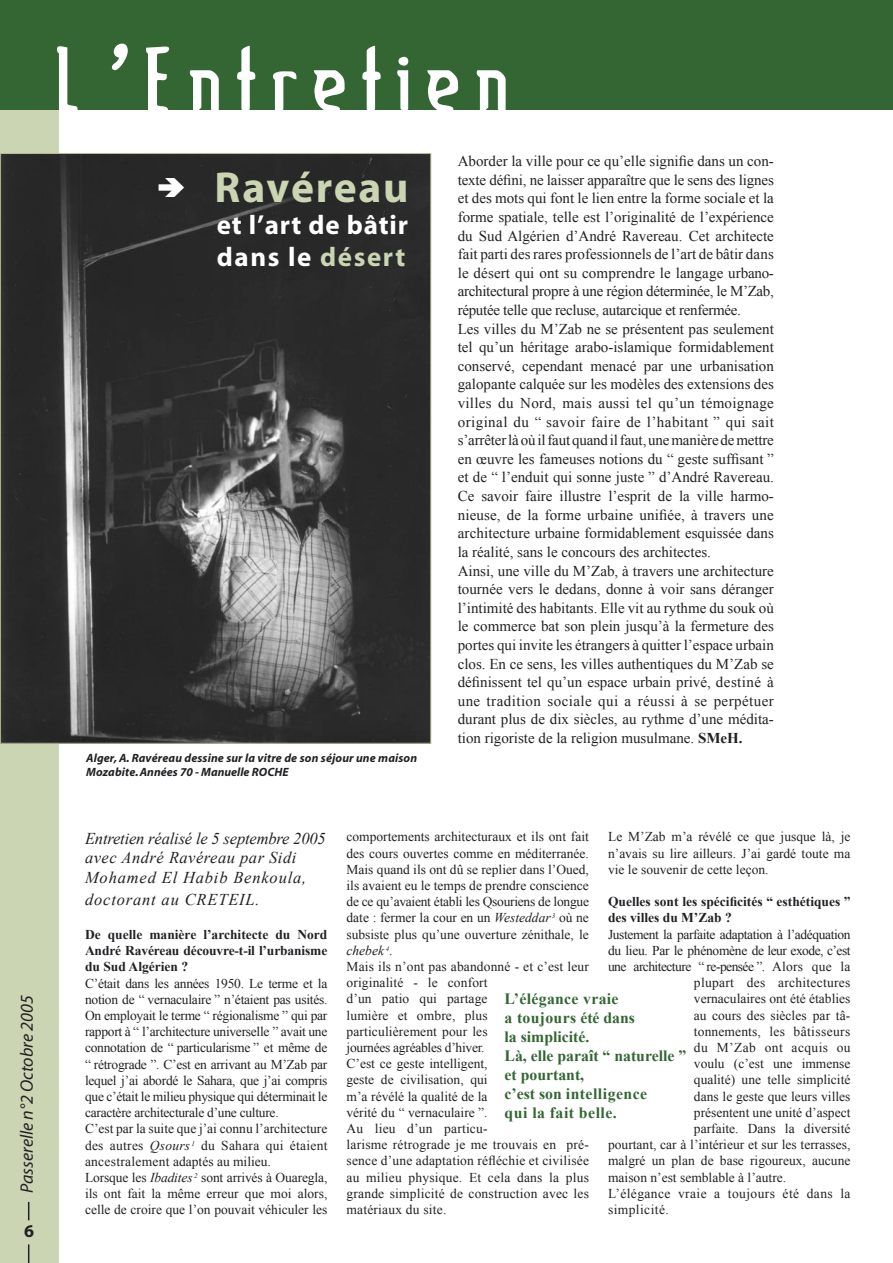
<style>
.page{position:relative;width:893px;height:1263px;background:#fff}
.page>*{position:absolute;margin:0;border:0;box-sizing:border-box;transform-origin:0 0}
.t1{font:96px "Lupinus";letter-spacing:.16em;color:#fff}
.t2{font:700 43.5px "Myriad";letter-spacing:.04em;color:#cbd5b4}
.t3{font:700 27px "Myriad";letter-spacing:.03em;color:#fff}
.t4{font:700 27px "Myriad";letter-spacing:.06em;color:#fff}
.t5{font:italic 18px "Myriad";color:#212125}
.t6{font:700 18px "Myriad";color:#212125}
.t7{font:italic 16.5px/19.8px "Times New Roman";letter-spacing:.03em;color:#212125}
.t8{font:italic 16.5px "Times New Roman";letter-spacing:.05em;color:#212125}
.t9{font:700 15.75px/18.9px "Times New Roman";color:#363}
.t10{font:700 15.75px "Times New Roman";letter-spacing:.03em;color:#363}
.t11{font:700 15.75px "Times New Roman";letter-spacing:.02em;color:#363}
.t12{font:15px/18.6px "Times New Roman";color:#212125;text-align:justify}
.t13{font:13.5px/16.2px "Times New Roman";color:#212125;text-align:justify}
.t14{font:700 13.5px/16.2px "Times New Roman";color:#212125;text-align:justify}
.t15{font:13.5px/16.2px "Times New Roman";letter-spacing:.03em;color:#212125}
.t16{font:13.5px "Times New Roman";letter-spacing:-.03em;color:#212125}
.t17{font:13.5px "Times New Roman";letter-spacing:-.02em;color:#212125}
.t18{font:13.5px "Times New Roman";letter-spacing:-.04em;color:#212125}
.t19{font:13.5px "Times New Roman";letter-spacing:.02em;color:#212125}
.t20{font:italic 700 12px/14.4px "Myriad";letter-spacing:.01em;color:#212125}
.s1{font-family:"MV Boli"}
.s2{color:#cbd5b4}
.s3{font-weight:700}
.s4{font-style:italic}
</style>
<div class="page">
<div style="left:0;top:0;width:58px;height:1263px;background:#cbd5b4"></div>
<svg style="left:28px;top:1244px;width:1px;height:19px"></svg>
<svg style="left:28px;top:1202px;width:1px;height:18px"></svg>
<div style="left:0;top:0;width:893px;height:109px;background:#363"></div>
<img style="left:2px;top:155px;width:427px;height:587px">
<svg style="left:159px;top:177px;width:25px;height:20px"></svg>
<p class="t5" style="left:18px;top:1193px;width:199px;rotate:-90deg">Passerelle n°2 Octobre 2005</p>
<p class="t6" style="left:24px;top:1221px;width:11px">6</p>
<p class="t1" style="left:55px;top:34px;width:454px">L<span class="s1">’</span>Entretien</p>
<p class="t2" style="left:215px;top:165px;width:196px">Ravéreau</p>
<p class="t3" style="left:217px;top:211px;width:193px">et l’art de bâtir</p>
<p class="t4" style="left:217px;top:243px;width:190px">dans le <span class="s2">désert</span></p>
<p class="t20" style="left:86px;top:751px;width:333px">Alger, A. Ravéreau dessine sur la vitre de son séjour une maison<br>Mozabite.Années 70 - Manuelle ROCHE</p>
<p class="t12" style="left:458px;top:152px;width:318px">Aborder la ville pour ce qu’elle signifie dans un con&shy;texte défini, ne laisser apparaître que le sens des lignes et des mots qui font le lien entre la forme sociale et la forme spatiale, telle est l’originalité de l’expérience du Sud Algérien d’André Ravereau. Cet architecte fait parti des rares professionnels de l’art de bâtir dans le désert qui ont su comprendre le langage urbano&shy;architectural propre à une région déterminée, le M’Zab, réputée telle que recluse, autarcique et renfermée.</p>
<p class="t12" style="left:458px;top:319px;width:318px">Les villes du M’Zab ne se présentent pas seulement tel qu’un héritage arabo-islamique formidablement conservé, cependant menacé par une urbanisation galopante calquée sur les modèles des extensions des villes du Nord, mais aussi tel qu’un témoignage original du “ savoir faire de l’habitant ” qui sait s’arrêter là où il faut quand il faut, une manière de mettre en œuvre les fameuses notions du “ geste suffisant ” et de “ l’enduit qui sonne juste ” d’André Ravereau.<br>Ce savoir faire illustre l’esprit de la ville harmo&shy;nieuse, de la forme urbaine unifiée, à travers une architecture urbaine formidablement esquissée dans la réalité, sans le concours des architectes.</p>
<p class="t12" style="left:458px;top:561px;width:318px">Ainsi, une ville du M’Zab, à travers une architecture tournée vers le dedans, donne à voir sans déranger l’intimité des habitants. Elle vit au rythme du souk où le commerce bat son plein jusqu’à la fermeture des portes qui invite les étrangers à quitter l’espace urbain clos. En ce sens, les villes authentiques du M’Zab se définissent tel qu’un espace urbain privé, destiné à une tradition sociale qui a réussi à se perpétuer durant plus de dix siècles, au rythme d’une médita&shy;tion rigoriste de la religion musulmane. <span class="s3">SMeH.</span></p>
<p class="t7" style="left:85px;top:828px;width:242px">Entretien réalisé le 5 septembre 2005 avec André Ravéreau par Sidi<br>Mohamed El Habib Benkoula,</p>
<p class="t8" style="left:85px;top:888px;width:176px">doctorant au CRETEIL.</p>
<p class="t14" style="left:85px;top:926px;width:244px">De quelle manière l’architecte du Nord André Ravéreau découvre-t-il l’urbanisme du Sud Algérien ?</p>
<p class="t13" style="left:85px;top:975px;width:244px">C’était dans les années 1950. Le terme et la notion de “ vernaculaire ” n’étaient pas usités.<br>On employait le terme “ régionalisme ” qui par rapport à “ l’architecture universelle ” avait une connotation de “ particularisme ” et même de “ rétrograde ”. C’est en arrivant au M’Zab par lequel j’ai abordé le Sahara, que j’ai compris que c’était le milieu physique qui déterminait le caractère architecturale d’une culture.</p>
<p class="t13" style="left:85px;top:1120px;width:244px">C’est par la suite que j’ai connu l’architecture des autres <span class="s4">Qsours</span> <sup>1</sup> du Sahara qui étaient ancestralement adaptés au milieu.</p>
<p class="t13" style="left:85px;top:1169px;width:244px">Lorsque les <span class="s4">Ibadites</span> <sup>2</sup> sont arrivés à Ouaregla, ils ont fait la même erreur que moi alors, celle de croire que l’on pouvait véhiculer les</p>
<p class="t13" style="left:608px;top:829px;width:244px">Le M’Zab m’a révélé ce que jusque là, je n’avais su lire ailleurs. J’ai gardé toute ma vie le souvenir de cette leçon.</p>
<p class="t14" style="left:608px;top:893px;width:244px">Quelles sont les spécificités “ esthétiques ” des villes du M’Zab ?</p>
<p class="t16" style="left:608px;top:925px;width:244px">Justement la parfaite adaptation à l’adéquation</p>
<p class="t17" style="left:608px;top:941px;width:244px">du lieu. Par le phénomène de leur exode, c’est</p>
<p class="t18" style="left:608px;top:957px;width:244px">une architecture “ re-pensée ”. Alors que la</p>
<p class="t19" style="left:694px;top:974px;width:158px">plupart des architectures</p>
<p class="t13" style="left:694px;top:991px;width:158px">vernaculaires ont été établies</p>
<p class="t13" style="left:694px;top:1007px;width:158px">au cours des siècles par tâ-</p>
<p class="t13" style="left:694px;top:1023px;width:158px">tonnements, les bâtisseurs</p>
<p class="t15" style="left:694px;top:1039px;width:158px">du M’Zab ont acquis ou</p>
<p class="t13" style="left:694px;top:1055px;width:158px">voulu (c’est une immense</p>
<p class="t13" style="left:694px;top:1072px;width:158px">qualité) une telle simplicité</p>
<p class="t13" style="left:694px;top:1088px;width:158px">dans le geste que leurs villes</p>
<p class="t13" style="left:694px;top:1104px;width:158px">présentent une unité d’aspect</p>
<p class="t13" style="left:694px;top:1120px;width:158px">parfaite. Dans la diversité</p>
<p class="t13" style="left:608px;top:1136px;width:244px">pourtant, car à l’intérieur et sur les terrasses,</p>
<p class="t13" style="left:608px;top:1153px;width:244px">malgré un plan de base rigoureux, aucune</p>
<p class="t13" style="left:608px;top:1169px;width:180px">maison n’est semblable à l’autre.</p>
<p class="t15" style="left:608px;top:1185px;width:244px">L’élégance vraie a toujours été dans la simplicité.</p>
<p class="t13" style="left:347px;top:829px;width:244px">comportements architecturaux et ils ont fait des cours ouvertes comme en méditerranée.<br>Mais quand ils ont dû se replier dans l’Oued, ils avaient eu le temps de prendre conscience de ce qu’avaient établi les Qsouriens de longue date : fermer la cour en un <span class="s4">Westeddar</span> <sup>3</sup> où ne subsiste plus qu’une ouverture zénithale, le <span class="s4">chebek</span> <sup>4</sup>.</p>
<p class="t13" style="left:347px;top:958px;width:244px;text-align:left">Mais ils n’ont pas abandonné - et c’est leur originalité - le confort<br>d’un patio qui partage<br>lumière et ombre, plus<br>particulièrement pour les<br>journées agréables d’hiver.</p>
<p class="t13" style="left:347px;top:1055px;width:244px;text-align:left">C’est ce geste intelligent,<br>geste de civilisation, qui<br>m’a révélé la qualité de la<br>vérité du “ vernaculaire ”.<br>Au lieu d’un particu-<br>larisme rétrograde je me trouvais en pré&shy;sence d’une adaptation réfléchie et civilisée au milieu physique. Et cela dans la plus grande simplicité de construction avec les matériaux du site.</p>
<p class="t11" style="left:505px;top:988px;width:115px">L’élégance vraie</p>
<p class="t11" style="left:505px;top:1007px;width:132px">a toujours été dans</p>
<p class="t9" style="left:505px;top:1027px;width:86px">la simplicité.</p>
<p class="t9" style="left:505px;top:1046px;width:183px">Là, elle paraît “ naturelle ” et pourtant,</p>
<p class="t10" style="left:505px;top:1083px;width:144px">c’est son intelligence</p>
<p class="t10" style="left:505px;top:1102px;width:114px">qui la fait belle.</p>
</div>
